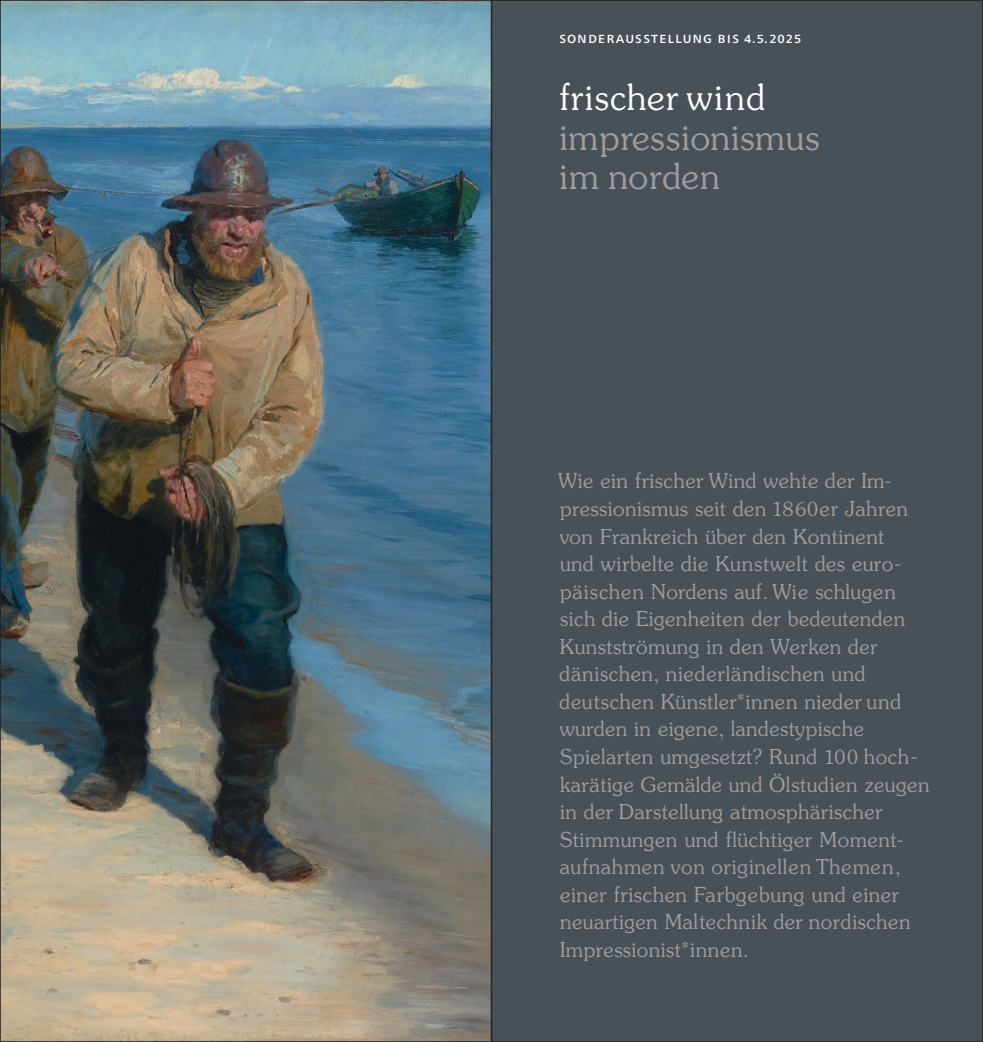
<style>
.page{position:relative;width:983px;height:1042px;background:#fff}
.page>*{position:absolute;margin:0;border:0;box-sizing:border-box;transform-origin:0 0}
.t1{font:300 35.35px/39.4px "Souvenir Std";letter-spacing:.02em;color:#9f9d9d}
.t2{font:300 35.35px "Souvenir Std";letter-spacing:.03em;color:#fff}
.t3{font:300 20.65px/27.5px "Souvenir Std";letter-spacing:.02em;color:#9f9d9d}
.t4{font:500 15.4px "Frutiger Next LTW1 G";color:#fff}
.s1{font-size:19.25px}
</style>
<div class="page">
<div style="left:491px;top:0;width:491px;height:1042px;background:#485157"></div>
<img style="left:2px;top:2px;width:487px;height:1038px">
<p class="t4" style="left:559px;top:29px;width:243px">sonderausstellung bis 4.5.2025</p>
<h1 class="t2" style="left:559px;top:76px;width:207px">frischer wind</h1>
<h1 class="t1" style="left:559px;top:117px;width:262px">impressionismus im norden</h1>
<p class="t3" style="left:558px;top:467px;width:373px">Wie ein frischer Wind wehte der Im&shy;pressionismus seit den <span class="s1">1860</span>er Jahren von Frankreich über den Kontinent<br>und wirbelte die Kunstwelt des euro&shy;päischen Nordens auf. Wie schlugen sich die Eigenheiten der bedeutenden Kunstströmung in den Werken der dänischen, niederländischen und deutschen Künstler*innen nieder und wurden in eigene, landestypische Spielarten umgesetzt? Rund <span class="s1">100</span> hoch&shy;karätige Gemälde und Ölstudien zeugen in der Darstellung atmosphärischer Stimmungen und flüchtiger Moment&shy;aufnahmen von originellen Themen, einer frischen Farbgebung und einer neuartigen Maltechnik der nordischen Impressionist*innen.</p>
</div>
